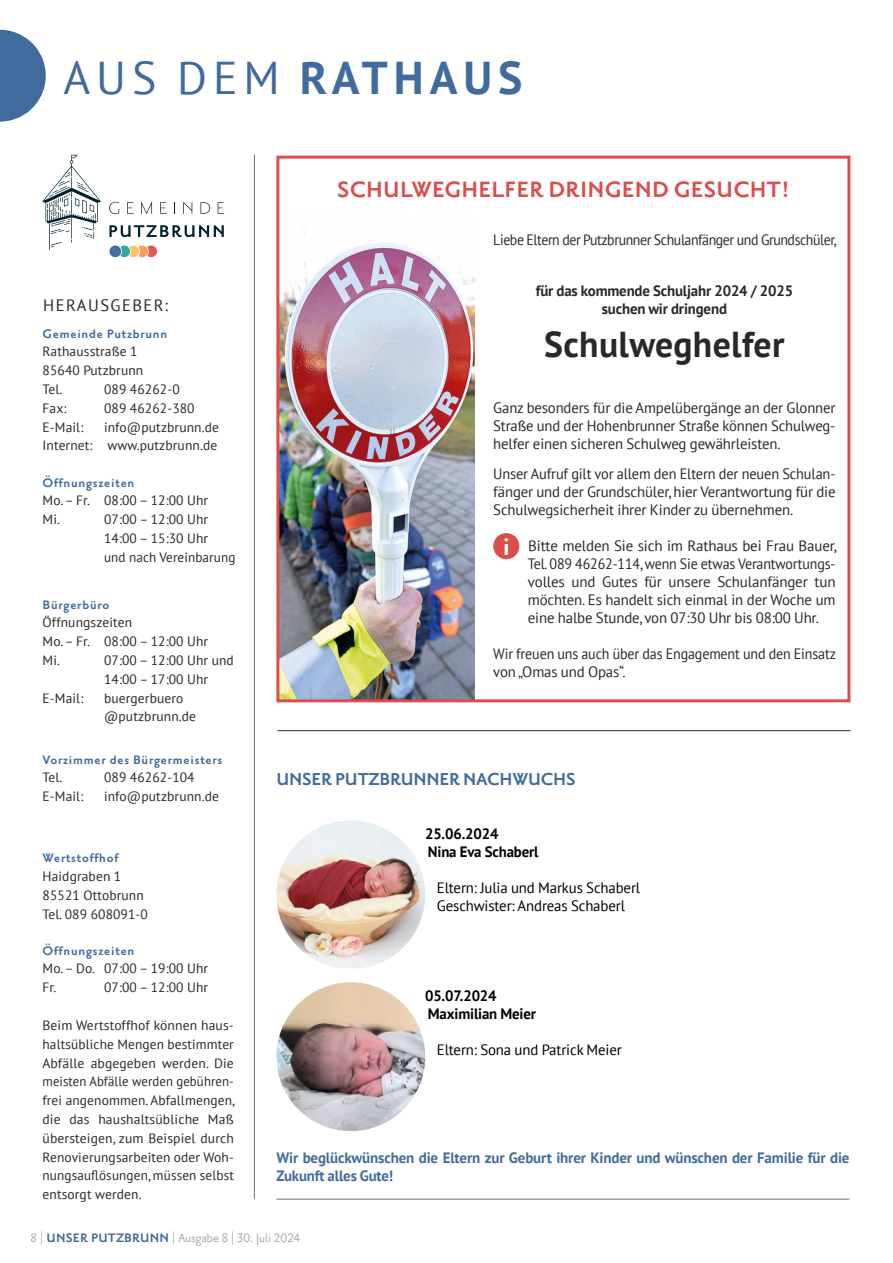
<style>
.page{position:relative;width:893px;height:1263px;background:#fff}
.page>*{position:absolute;margin:0;border:0;box-sizing:border-box;transform-origin:0 0}
.t1{font:700 45.9px "PT Sans";letter-spacing:.13em;color:#416b9c}
.t2{font:700 36px "PT Sans";letter-spacing:.01em;color:#282827}
.t3{font:700 27px "Priori Sans OT";letter-spacing:.01em;color:#da4f4d}
.t4{font:700 21px "Priori Sans OT";letter-spacing:-.01em;color:#416b9c}
.t5{font:16.5px "PT Sans";letter-spacing:.09em;color:#282827}
.t6{font:15px/18px "PT Sans";letter-spacing:-.01em;color:#282827;text-align:justify}
.t7{font:15px/18px "PT Sans";letter-spacing:-.01em;color:#282827;text-align:justify;scale:.96 1}
.t8{font:700 15px "Priori Sans OT";letter-spacing:.05em;color:#416b9c}
.t9{font:700 15px/18px "PT Sans";letter-spacing:-.01em;color:#416b9c}
.t10{font:15px/18px "PT Sans";letter-spacing:-.01em;color:#000}
.t11{font:15px/18px "PT Sans";letter-spacing:-.01em;color:#282827;scale:.94 1}
.t12{font:15px "PT Sans";letter-spacing:-.03em;color:#282827;scale:.93 1}
.t13{font:700 15px/18px "PT Sans";letter-spacing:-.01em;color:#000}
.t14{font:700 15px/18px "PT Sans";letter-spacing:-.01em;color:#282827;text-align:center}
.t15{font:15px "Priori Sans OT";color:#9c9d9d}
.t16{font:13.5px/18.8px "PT Sans";letter-spacing:.01em;color:#282827}
.s1{font-weight:400}
.s2{font-family:"Priori Sans OT";font-weight:700;font-size:31.2px;color:#fff}
.s3{font-weight:700;color:#416b9c}
</style>
<div class="page">
<hr style="left:254px;top:155px;width:1px;height:1044px;background:#6f6f6e">
<svg style="left:0;top:30px;width:46px;height:92px"></svg>
<svg style="left:109px;top:245px;width:48px;height:12px"></svg>
<svg style="left:109px;top:202px;width:10px;height:12px"></svg>
<svg style="left:127px;top:202px;width:7px;height:12px"></svg>
<svg style="left:141px;top:202px;width:11px;height:12px"></svg>
<svg style="left:160px;top:202px;width:7px;height:12px"></svg>
<svg style="left:174px;top:202px;width:1px;height:12px"></svg>
<svg style="left:183px;top:202px;width:9px;height:12px"></svg>
<svg style="left:201px;top:202px;width:9px;height:12px"></svg>
<svg style="left:218px;top:202px;width:6px;height:12px"></svg>
<svg style="left:109px;top:225px;width:115px;height:12px"></svg>
<svg style="left:43px;top:155px;width:58px;height:95px"></svg>
<hr style="left:276px;top:1199px;width:573px;height:1px;background:#6f6f6e">
<img style="left:276px;top:820px;width:149px;height:148px">
<img style="left:276px;top:982px;width:149px;height:149px;border-radius:74px">
<img style="left:280px;top:230px;width:194px;height:468px">
<div style="left:276px;top:156px;width:574px;height:546px;border:3px solid #da4f4d"></div>
<svg style="left:493px;top:533px;width:26px;height:26px"></svg>
<hr style="left:277px;top:730px;width:573px;height:1px;background:#282827">
<h1 class="t1" style="left:63px;top:47px;width:461px"><span class="s1">AUS DEM</span> RATHAUS</h1>
<p class="t5" style="left:43px;top:295px;width:127px">HERAUSGEBER:</p>
<p class="t8" style="left:43px;top:325px;width:126px">Gemeinde Putzbrunn</p>
<p class="t16" style="left:43px;top:342px;width:102px">Rathausstraße 1<br>85640 Putzbrunn<br>Tel.</p>
<p class="t16" style="left:104px;top:380px;width:77px">089 46262-0</p>
<p class="t16" style="left:43px;top:398px;width:25px">Fax:</p>
<p class="t16" style="left:104px;top:398px;width:92px">089 46262-380</p>
<p class="t16" style="left:43px;top:417px;width:42px">E-Mail:</p>
<p class="t16" style="left:43px;top:417px;width:178px;text-align:right">info@putzbrunn.de<br>Internet: www.putzbrunn.de</p>
<p class="t8" style="left:43px;top:474px;width:93px">Öffnungszeiten</p>
<p class="t16" style="left:43px;top:491px;width:167px">Mo. – Fr. 08:00 – 12:00 Uhr<br>Mi.</p>
<p class="t16" style="left:104px;top:510px;width:133px">07:00 – 12:00 Uhr<br>14:00 – 15:30 Uhr<br>und nach Vereinbarung</p>
<p class="t8" style="left:43px;top:596px;width:68px">Bürgerbüro</p>
<p class="t16" style="left:43px;top:613px;width:167px">Öffnungszeiten<br>Mo. – Fr. 08:00 – 12:00 Uhr<br>Mi.</p>
<p class="t16" style="left:104px;top:650px;width:131px">07:00 – 12:00 Uhr und<br>14:00 – 17:00 Uhr</p>
<p class="t16" style="left:43px;top:688px;width:42px">E-Mail:</p>
<p class="t16" style="left:104px;top:688px;width:94px">buergerbuero @putzbrunn.de</p>
<p class="t8" style="left:43px;top:751px;width:181px">Vorzimmer des Bürgermeisters</p>
<p class="t16" style="left:43px;top:768px;width:21px">Tel.</p>
<p class="t16" style="left:104px;top:768px;width:92px">089 46262-104</p>
<p class="t16" style="left:43px;top:787px;width:42px">E-Mail:</p>
<p class="t16" style="left:104px;top:787px;width:117px">info@putzbrunn.de</p>
<p class="t8" style="left:43px;top:850px;width:77px">Wertstoffhof</p>
<p class="t16" style="left:43px;top:866px;width:107px">Haidgraben 1<br>85521 Ottobrunn<br>Tel. 089 608091-0</p>
<p class="t8" style="left:43px;top:942px;width:93px">Öffnungszeiten</p>
<p class="t16" style="left:43px;top:959px;width:167px">Mo. – Do. 07:00 – 19:00 Uhr<br>Fr.</p>
<p class="t16" style="left:104px;top:978px;width:106px">07:00 – 12:00 Uhr</p>
<p class="t16" style="left:43px;top:1015px;width:194px;text-align:justify">Beim Wertstoffhof können haus&shy;haltsübliche Mengen bestimmter Abfälle abgegeben werden. Die meisten Abfälle werden gebühren&shy;frei angenommen. Abfallmengen, die das haushaltsübliche Maß übersteigen, zum Beispiel durch Renovierungsarbeiten oder Woh&shy;nungsauflösungen, müssen selbst entsorgt werden.</p>
<h3 class="t3" style="left:337px;top:175px;width:454px">SCHULWEGHELFER DRINGEND GESUCHT!</h3>
<p class="t12" style="left:493px;top:230px;width:371px">Liebe Eltern der Putzbrunner Schulanfänger und Grundschüler,</p>
<p class="t14" style="left:536px;top:281px;width:259px">für das kommende Schuljahr 2024 / 2025 suchen wir dringend</p>
<h2 class="t2" style="left:544px;top:321px;width:242px">Schulweghelfer</h2>
<p class="t6" style="left:493px;top:398px;width:344px">Ganz besonders für die Ampelübergänge an der Glonner Straße und der Hohenbrunner Straße können Schulweg&shy;helfer einen sicheren Schulweg gewährleisten.</p>
<p class="t7" style="left:493px;top:464px;width:358px">Unser Aufruf gilt vor allem den Eltern der neuen Schulan&shy;fänger und der Grundschüler, hier Verantwortung für die Schulwegsicherheit ihrer Kinder zu übernehmen.</p>
<p class="t6" style="left:528px;top:536px;width:310px;text-indent:-25px"><span class="s2">i</span> Bitte melden Sie sich im Rathaus bei Frau Bauer, Tel. 089 46262-114, wenn Sie etwas Verantwortungs&shy;volles und Gutes für unsere Schulanfänger tun möchten. Es handelt sich einmal in der Woche um eine halbe Stunde, von 07:30 Uhr bis 08:00 Uhr.</p>
<p class="t11" style="left:493px;top:644px;width:366px">Wir freuen uns auch über das Engagement und den Einsatz von „Omas und Opas“.</p>
<h3 class="t4" style="left:276px;top:768px;width:301px">UNSER PUTZBRUNNER NACHWUCHS</h3>
<p class="t13" style="left:425px;top:824px;width:115px">25.06.2024<br>Nina Eva Schaberl</p>
<p class="t10" style="left:437px;top:878px;width:205px">Eltern: Julia und Markus Schaberl<br>Geschwister: Andreas Schaberl</p>
<p class="t13" style="left:425px;top:986px;width:112px">05.07.2024<br>Maximilian Meier</p>
<p class="t10" style="left:437px;top:1040px;width:186px">Eltern: Sona und Patrick Meier</p>
<p class="t9" style="left:276px;top:1148px;width:575px">Wir beglückwünschen die Eltern zur Geburt ihrer Kinder und wünschen der Familie für die<br>Zukunft alles Gute!</p>
<p class="t15" style="left:30px;top:1230px;width:272px">8 | <span class="s3">UNSER PUTZBRUNN</span> | Ausgabe 8 | 30. Juli 2024</p>
</div>
